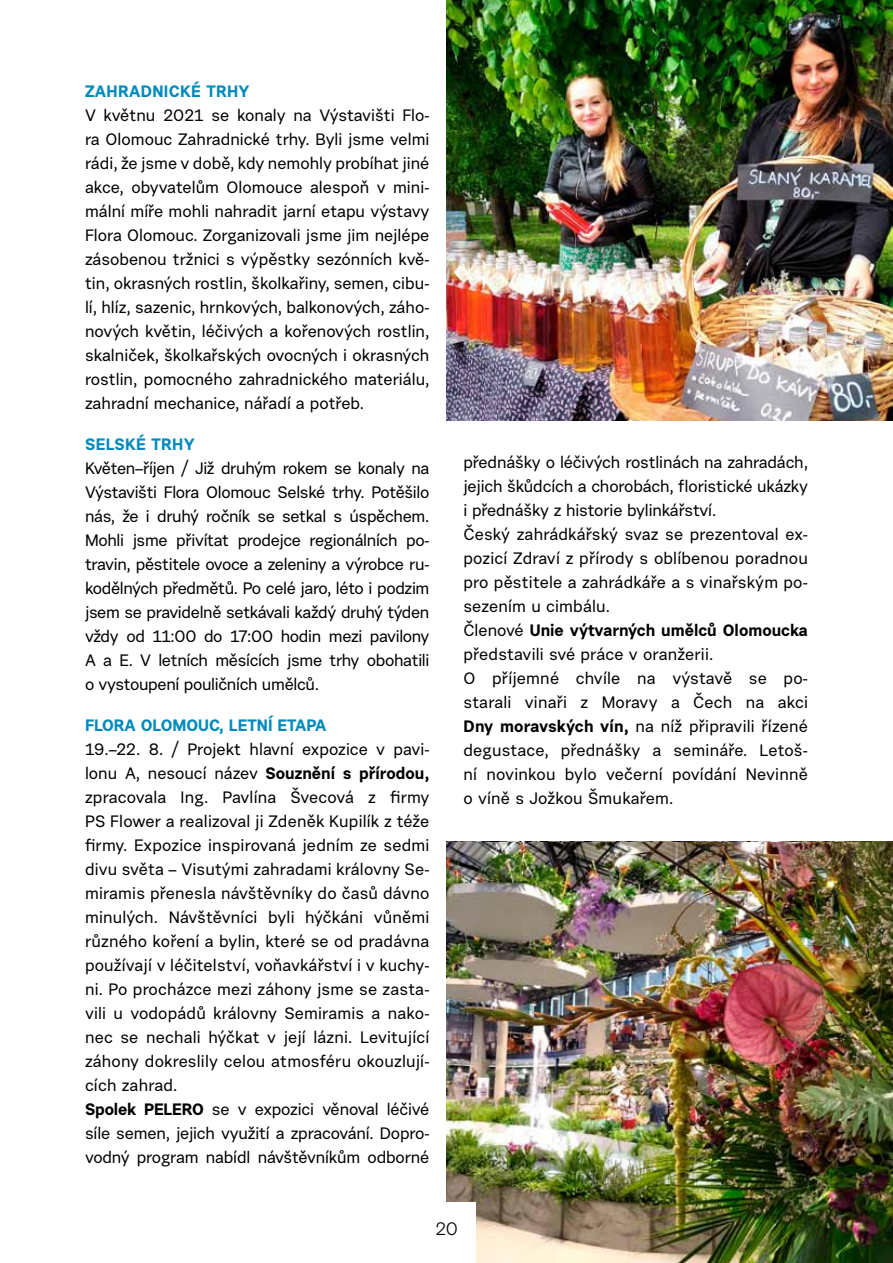
<style>
.page{position:relative;width:893px;height:1263px;background:#fff}
.page>*{position:absolute;margin:0;border:0;box-sizing:border-box;transform-origin:0 0}
.t1{font:18px "Urban Grotesk Me Bl";color:#000}
.t2{font:18px "Urban Grotesk Re Bo";color:#000}
.t3{font:16.5px/24px "Urban Grotesk Me Bl";letter-spacing:.005em;color:#000}
.t4{font:700 16.5px "Urban Grotesk Re Bo";color:#000}
.t5{font:700 16.5px "Urban Grotesk Re Bo";letter-spacing:.02em;color:#008abc}
.t6{font:700 16.5px "Urban Grotesk Re Bo";color:#008abc}
.s1{font-family:"Urban Grotesk Re Bo";font-weight:700}
.s2{font-family:"Urban Grotesk Me Bl";font-weight:400}
</style>
<div class="page">
<img style="left:446px;top:0;width:447px;height:421px">
<img style="left:446px;top:842px;width:447px;height:421px">
<div style="left:412px;top:1202px;width:64px;height:61px;background:#fff"></div>
<p class="t5" style="left:85px;top:81px;width:166px">ZAHRADNICKÉ TRHY</p>
<p class="t3" style="left:85px;top:103px;width:346px;text-align:justify">V květnu 2021 se konaly na Výstavišti Flo&shy;ra olomouc zahradnické trhy. Byli jsme velmi rádi, že jsme v době, kdy nemohly probíhat jiné akce, obyvatelům olomouce alespoň v mini&shy;mální míře mohli nahradit jarní etapu výstavy Flora olomouc. zorganizovali jsme jim nejlépe zásobenou tržnici s výpěstky sezónních kvě&shy;tin, okrasných rostlin, školkařiny, semen, cibu&shy;lí, hlíz, sazenic, hrnkových, balkonových, záho&shy;nových květin, léčivých a kořenových rostlin, skalniček, školkařských ovocných i okrasných rostlin, pomocného zahradnického materiálu, zahradní mechanice, nářadí a potřeb.</p>
<p class="t5" style="left:85px;top:434px;width:111px">SELSKÉ TRHY</p>
<p class="t3" style="left:85px;top:456px;width:346px;text-align:justify">Květen–říjen / Již druhým rokem se konaly na Výstavišti Flora olomouc Selské trhy. potěšilo nás, že i druhý ročník se setkal s úspěchem.<br>Mohli jsme přivítat prodejce regionálních po&shy;travin, pěstitele ovoce a zeleniny a výrobce ru&shy;kodělných předmětů. po celé jaro, léto i podzim jsem se pravidelně setkávali každý druhý týden vždy od 11:00 do 17:00 hodin mezi pavilony a a E. V letních měsících jsme trhy obohatili o vystoupení pouličních umělců.</p>
<p class="t6" style="left:85px;top:714px;width:243px">FLORA OLOMOUC, LETNÍ ETAPA</p>
<p class="t3" style="left:85px;top:736px;width:346px">19.–22. 8. / projekt hlavní expozice v pavi&shy;lonu a, nesoucí název <span class="s1">Souznění s přírodou, </span>zpracovala Ing. pavlína Švecová z firmy pS Flower a realizoval ji zdeněk Kupilík z téže firmy. Expozice inspirovaná jedním ze sedmi divu světa – Visutými zahradami královny Se&shy;miramis přenesla návštěvníky do časů dávno minulých. návštěvníci byli hýčkáni vůněmi různého koření a bylin, které se od pradávna používají v léčitelství, voňavkářství i v kuchy&shy;ni. po procházce mezi záhony jsme se zasta&shy;vili u vodopádů královny Semiramis a nako&shy;nec se nechali hýčkat v její lázni. Levitující záhony dokreslily celou atmosféru okouzlují&shy;cích zahrad.<br><span class="s1">Spolek PELERO</span> se v expozici věnoval léčivé síle semen, jejich využití a zpracování. Dopro&shy;vodný program nabídl návštěvníkům odborné</p>
<p class="t3" style="left:463px;top:449px;width:346px">přednášky o léčivých rostlinách na zahradách, jejich škůdcích a chorobách, floristické ukázky i přednášky z historie bylinkářství.<br>český zahrádkářský svaz se prezentoval ex&shy;pozicí zdraví z přírody s oblíbenou poradnou pro pěstitele a zahrádkáře a s vinařským po&shy;sezením u cimbálu.</p>
<p class="t4" style="left:463px;top:619px;width:346px"><span class="s2">členové</span> Unie výtvarných umělců Olomoucka</p>
<p class="t3" style="left:463px;top:642px;width:346px">představili své práce v oranžerii.<br>o příjemné chvíle na výstavě se po&shy;starali vinaři z Moravy a čech na akci <span class="s1">Dny moravských vín,</span> na níž připravili řízené degustace, přednášky a semináře. Letoš&shy;ní novinkou bylo večerní povídání nevinně o víně s Jožkou Šmukařem.</p>
<p class="t2" style="left:435px;top:1217px;width:24px">20</p>
<p class="t1" style="left:435px;top:1220px;width:24px">20</p>
</div>
